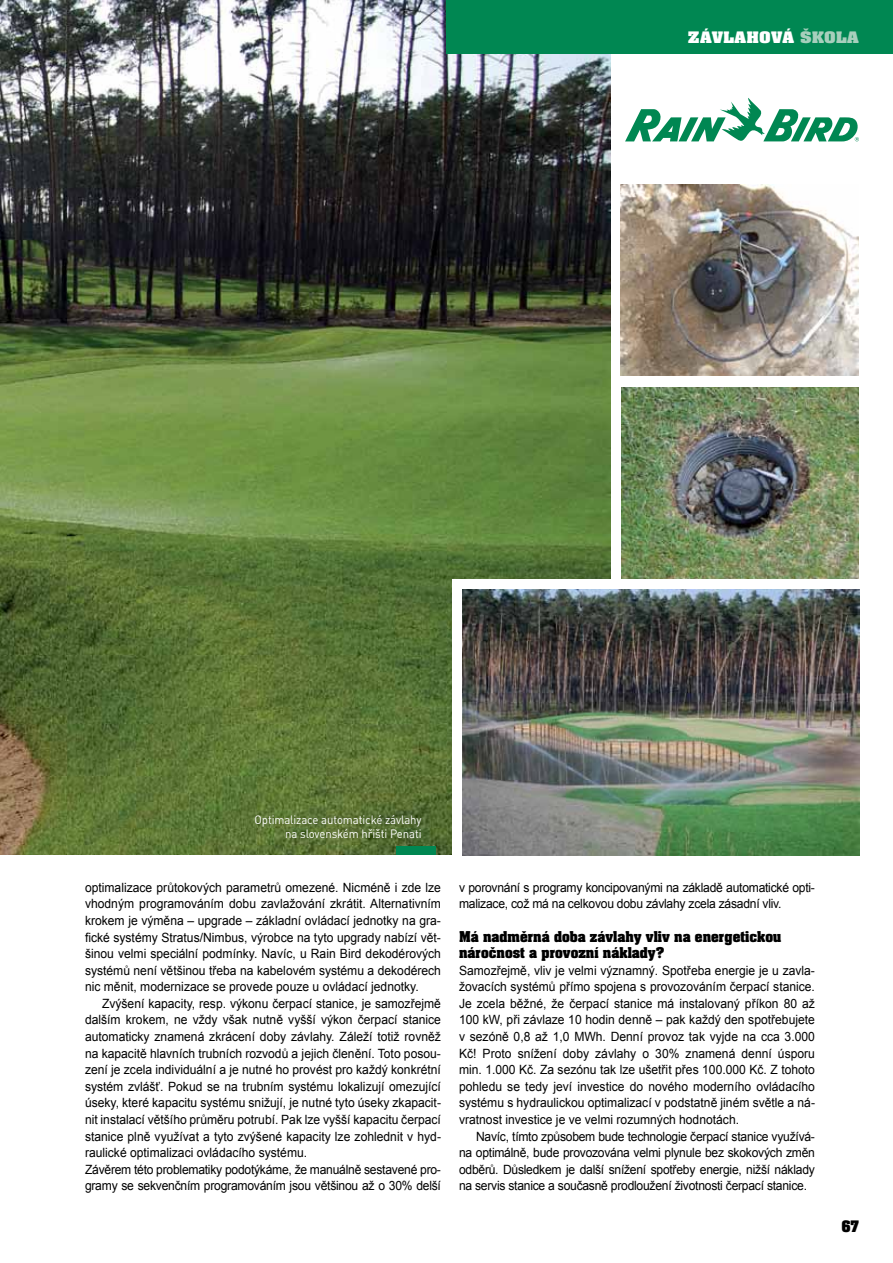
<style>
.page{position:relative;width:893px;height:1263px;background:#fff}
.page>*{position:absolute;margin:0;border:0;box-sizing:border-box;transform-origin:0 0}
.t1{font:13.5px "Ascot CE";letter-spacing:.01em;color:#fff;scale:1.2 1}
.t2{font:13.5px "Ascot CE";color:#000;scale:.95 1}
.t3{font:12.75px/16.6px "Arial";color:#000;text-align:justify;scale:.95 1}
.t4{font:12.75px/16.6px "Arial";letter-spacing:-.02em;color:#000;scale:.95 1}
.t5{font:12.75px/16.6px "Ascot CE";color:#000}
.t6{font:12px/13.5px "DINCE";letter-spacing:-.01em;color:#fff;text-align:right;scale:.95 1}
.s1{color:#a7cfbc}
</style>
<div class="page">
<img style="left:0;top:0;width:611px;height:855px">
<div style="left:446px;top:0;width:447px;height:53px;background:#008752"></div>
<svg style="left:625px;top:98px;width:234px;height:43px"></svg>
<img style="left:621px;top:185px;width:238px;height:191px">
<img style="left:622px;top:387px;width:237px;height:191px">
<div style="left:452px;top:579px;width:163px;height:279px;background:#fff"></div>
<img style="left:462px;top:590px;width:397px;height:265px">
<div style="left:396px;top:846px;width:39px;height:8px;background:#008752"></div>
<p class="t1" style="left:688px;top:27px;width:144px">ZÁVLAHOVÁ <span class="s1">ŠKOLA</span></p>
<p class="t6" style="left:255px;top:812px;width:177px">Optimalizace automatické závlahy na slovenském hřišti Penati</p>
<p class="t3" style="left:85px;top:879px;width:376px">optimalizace průtokových parametrů omezené. Nicméně i zde lze vhodným programováním dobu zavlažování zkrátit. Alternativním krokem je výměna – upgrade – základní ovládací jednotky na gra&shy;fické systémy Stratus/Nimbus, výrobce na tyto upgrady nabízí vět&shy;šinou velmi speciální podmínky. Navíc, u Rain Bird dekodérových systémů není většinou třeba na kabelovém systému a dekodérech nic měnit, modernizace se provede pouze u ovládací jednotky.</p>
<p class="t3" style="left:85px;top:995px;width:376px;text-align:left;text-indent:17px">Zvýšení kapacity, resp. výkonu čerpací stanice, je samozřejmě dalším krokem, ne vždy však nutně vyšší výkon čerpací stanice automaticky znamená zkrácení doby závlahy. Záleží totiž rovněž na kapacitě hlavních trubních rozvodů a jejich členění. Toto posou&shy;zení je zcela individuální a je nutné ho provést pro každý konkrétní systém zvlášť. Pokud se na trubním systému lokalizují omezující úseky, které kapacitu systému snižují, je nutné tyto úseky zkapacit&shy;nit instalací většího průměru potrubí. Pak lze vyšší kapacitu čerpací stanice plně využívat a tyto zvýšené kapacity lze zohlednit v hyd&shy;raulické optimalizaci ovládacího systému.<br>Závěrem této problematiky podotýkáme, že manuálně sestavené pro&shy;gramy se sekvenčním programováním jsou většinou až o 30% delší</p>
<p class="t4" style="left:459px;top:879px;width:376px">v porovnání s programy koncipovanými na základě automatické opti&shy;malizace, což má na celkovou dobu závlahy zcela zásadní vliv.</p>
<p class="t5" style="left:459px;top:927px;width:324px">Má nadměrná doba závlahy vliv na energetickou náročnost a provozní náklady?</p>
<p class="t3" style="left:459px;top:962px;width:376px">Samozřejmě, vliv je velmi významný. Spotřeba energie je u zavla&shy;žovacích systémů přímo spojena s provozováním čerpací stanice.<br>Je zcela běžné, že čerpací stanice má instalovaný příkon 80 až 100 kW, při závlaze 10 hodin denně – pak každý den spotřebujete v sezóně 0,8 až 1,0 MWh. Denní provoz tak vyjde na cca 3.000<br>Kč! Proto snížení doby závlahy o 30% znamená denní úsporu min. 1.000 Kč. Za sezónu tak lze ušetřit přes 100.000 Kč. Z tohoto pohledu se tedy jeví investice do nového moderního ovládacího systému s hydraulickou optimalizací v podstatně jiném světle a ná&shy;vratnost investice je ve velmi rozumných hodnotách.</p>
<p class="t3" style="left:459px;top:1128px;width:376px;text-indent:17px">Navíc, tímto způsobem bude technologie čerpací stanice využívá&shy;na optimálně, bude provozována velmi plynule bez skokových změn odběrů. Důsledkem je další snížení spotřeby energie, nižší náklady na servis stanice a současně prodloužení životnosti čerpací stanice.</p>
<p class="t2" style="left:842px;top:1217px;width:20px">67</p>
</div>
